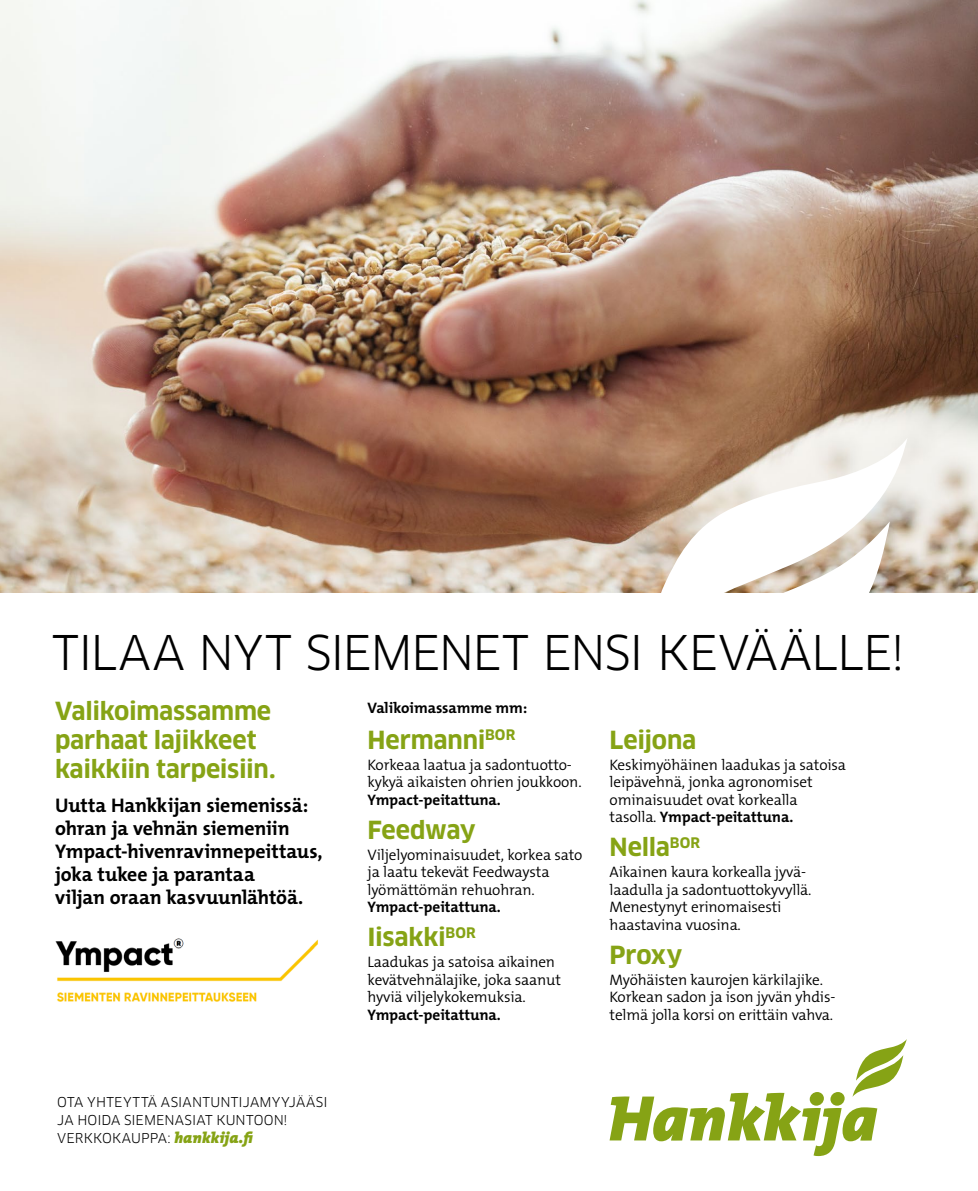
<style>
.page{position:relative;width:978px;height:1191px;background:#fff}
.page>*{position:absolute;margin:0;border:0;box-sizing:border-box;transform-origin:0 0}
.t1{font:46.65px "Clan Pro";letter-spacing:-.02em;color:#000}
.t2{font:700 24.45px/29.2px "Clan Pro";letter-spacing:-.01em;color:#86a315}
.t3{font:700 19.8px/22.8px "The Mix B W7";letter-spacing:-.01em;color:#000}
.t4{font:300 15.3px/17.5px "The Mix B W4";letter-spacing:-.01em;color:#000}
.t5{font:700 15.3px "The Mix B W7";letter-spacing:-.005em;color:#000}
.t6{font:13.35px/18px "Clan Pro";letter-spacing:.005em;color:#000}
.s1{font-family:"The Mix B W9";font-weight:900;font-style:italic;font-size:15.6px;color:#86a315}
.s2{font-family:"The Mix B W4";font-weight:300}
</style>
<div class="page">
<img style="left:0;top:0;width:978px;height:592px">
<svg style="left:610px;top:1039px;width:297px;height:117px"></svg>
<svg style="left:628px;top:438px;width:279px;height:155px"></svg>
<img style="left:55px;top:938px;width:263px;height:64px">
<h1 class="t1" style="left:52px;top:625px;width:854px">TILAA NYT SIEMENET ENSI KEVÄÄLLE!</h1>
<h2 class="t2" style="left:55px;top:696px;width:222px">Valikoimassamme parhaat lajikkeet kaikkiin tarpeisiin.</h2>
<p class="t3" style="left:55px;top:794px;width:269px">Uutta Hankkijan siemenissä: ohran ja vehnän siemeniin<br>Ympact-hivenravinnepeittaus, joka tukee ja parantaa<br>viljan oraan kasvuunlähtöä.</p>
<p class="t6" style="left:57px;top:1093px;width:272px">OTA YHTEYTTÄ ASIANTUNTIJAMYYJÄÄSI<br>JA HOIDA SIEMENASIAT KUNTOON!<br>VERKKOKAUPPA: <span class="s1">hankkija.fi</span></p>
<p class="t5" style="left:368px;top:698px;width:161px">Valikoimassamme mm:</p>
<h2 class="t2" style="left:368px;top:725px;width:149px">Hermanni<sup>BOR</sup></h2>
<p class="t4" style="left:368px;top:756px;width:216px">Korkeaa laatua ja sadontuotto&shy;kykyä aikaisten ohrien joukkoon.</p>
<p class="t5" style="left:368px;top:789px;width:135px">Ympact-peitattuna.</p>
<h2 class="t2" style="left:368px;top:815px;width:110px">Feedway</h2>
<p class="t4" style="left:368px;top:845px;width:216px">Viljelyominaisuudet, korkea sato ja laatu tekevät Feedwaysta lyömättömän rehuohran.</p>
<p class="t5" style="left:368px;top:897px;width:135px">Ympact-peitattuna.</p>
<h2 class="t2" style="left:368px;top:922px;width:110px">Iisakki<sup>BOR</sup></h2>
<p class="t4" style="left:368px;top:953px;width:195px">Laadukas ja satoisa aikainen kevätvehnälajike, joka saanut hyviä viljelykokemuksia.</p>
<p class="t5" style="left:368px;top:1004px;width:135px">Ympact-peitattuna.</p>
<h2 class="t2" style="left:610px;top:725px;width:88px">Leijona</h2>
<p class="t4" style="left:610px;top:756px;width:238px">Keskimyöhäinen laadukas ja satoisa leipävehnä, jonka agronomiset ominaisuudet ovat korkealla</p>
<p class="t5" style="left:610px;top:807px;width:185px"><span class="s2">tasolla.</span> Ympact-peitattuna.</p>
<h2 class="t2" style="left:610px;top:832px;width:92px">Nella<sup>BOR</sup></h2>
<p class="t4" style="left:610px;top:863px;width:204px">Aikainen kaura korkealla jyvä&shy;laadulla ja sadontuottokyvyllä.<br>Menestynyt erinomaisesti haastavina vuosina.</p>
<h2 class="t2" style="left:610px;top:940px;width:74px">Proxy</h2>
<p class="t4" style="left:610px;top:970px;width:227px">Myöhäisten kaurojen kärkilajike.<br>Korkean sadon ja ison jyvän yhdis&shy;telmä jolla korsi on erittäin vahva.</p>
</div>
